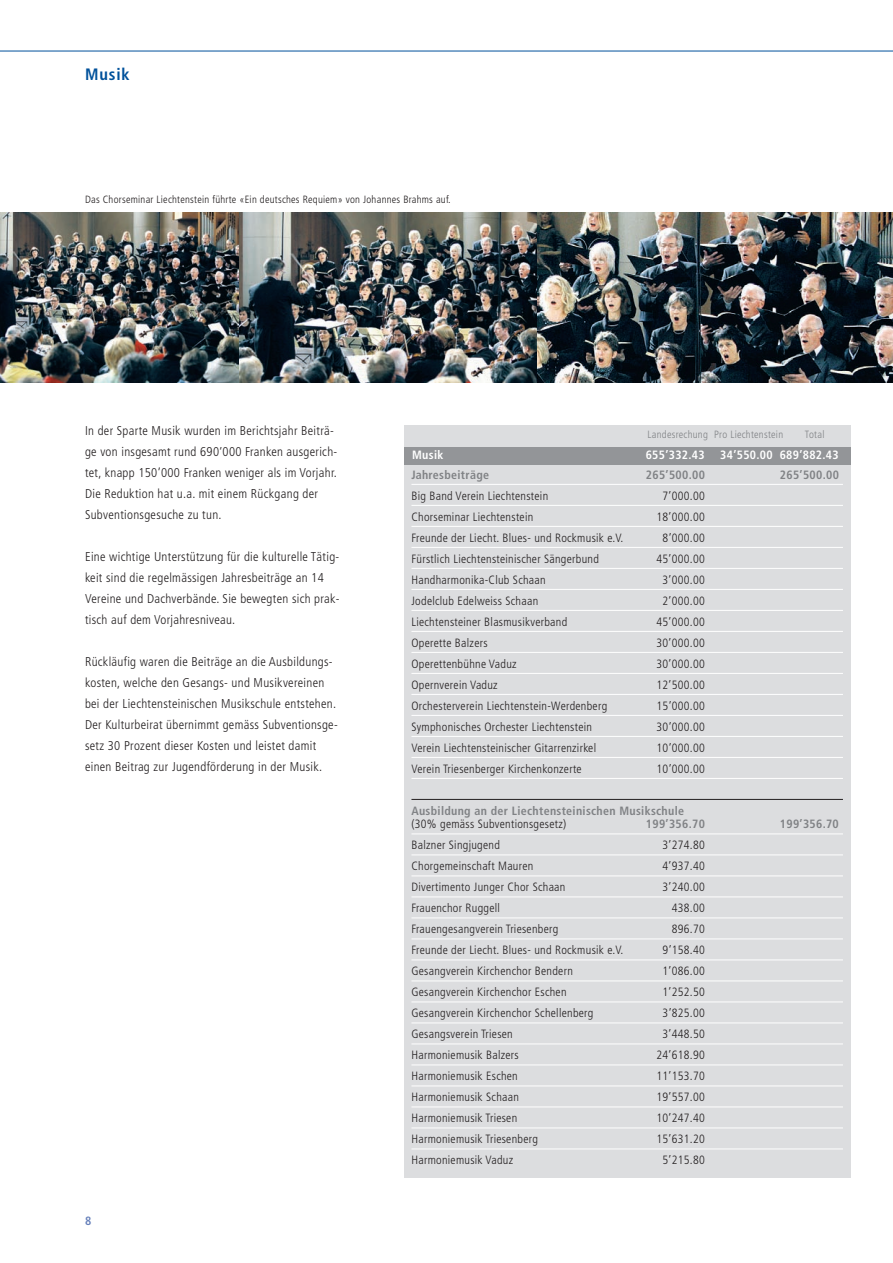
<style>
.page{position:relative;width:893px;height:1263px;background:#fff}
.page>*{position:absolute;margin:0;border:0;box-sizing:border-box;transform-origin:0 0}
.t1{font:700 condensed 16.5px "Frutiger";letter-spacing:.05em;color:#01519b}
.t2{font:300 condensed 12.75px/21px "Frutiger";letter-spacing:.025em;color:#231f20}
.t3{font:300 condensed 12px "Frutiger";letter-spacing:.025em;color:#231f20}
.t4{font:700 condensed 12px "Frutiger";letter-spacing:.025em;color:#808285}
.t5{font:700 condensed 12px "Frutiger";letter-spacing:.025em;color:#fff}
.t6{font:700 condensed 12px "Frutiger";color:#6781bb}
.t7{font:300 condensed 10.5px "Frutiger";letter-spacing:.025em;color:#231f20}
.t8{font:300 condensed 10.5px "Frutiger";letter-spacing:.025em;color:#808285}
.s1{font-size:12px}
</style>
<div class="page">
<hr style="left:0;top:51px;width:893px;height:1px;background:#01519b">
<div style="left:404px;top:425px;width:446px;height:27px;background:#dcdddf"></div>
<div style="left:404px;top:462px;width:446px;height:716px;background:#dcdddf"></div>
<hr style="left:411px;top:484px;width:432px;height:1px;background:#fff">
<hr style="left:411px;top:505px;width:432px;height:1px;background:#fff">
<hr style="left:411px;top:526px;width:432px;height:1px;background:#fff">
<hr style="left:411px;top:547px;width:432px;height:1px;background:#fff">
<hr style="left:411px;top:568px;width:432px;height:1px;background:#fff">
<hr style="left:411px;top:589px;width:432px;height:1px;background:#fff">
<hr style="left:411px;top:610px;width:432px;height:1px;background:#fff">
<hr style="left:411px;top:631px;width:432px;height:1px;background:#fff">
<hr style="left:411px;top:652px;width:432px;height:1px;background:#fff">
<hr style="left:411px;top:673px;width:432px;height:1px;background:#fff">
<hr style="left:411px;top:694px;width:432px;height:1px;background:#fff">
<hr style="left:411px;top:715px;width:432px;height:1px;background:#fff">
<hr style="left:411px;top:736px;width:432px;height:1px;background:#fff">
<hr style="left:411px;top:757px;width:432px;height:1px;background:#fff">
<hr style="left:411px;top:778px;width:432px;height:1px;background:#fff">
<hr style="left:411px;top:799px;width:432px;height:1px;background:#231f20">
<hr style="left:411px;top:834px;width:432px;height:1px;background:#fff">
<hr style="left:411px;top:855px;width:432px;height:1px;background:#fff">
<hr style="left:411px;top:876px;width:432px;height:1px;background:#fff">
<hr style="left:411px;top:897px;width:432px;height:1px;background:#fff">
<hr style="left:411px;top:918px;width:432px;height:1px;background:#fff">
<hr style="left:411px;top:939px;width:432px;height:1px;background:#fff">
<hr style="left:411px;top:960px;width:432px;height:1px;background:#fff">
<hr style="left:411px;top:981px;width:432px;height:1px;background:#fff">
<hr style="left:411px;top:1002px;width:432px;height:1px;background:#fff">
<hr style="left:411px;top:1023px;width:432px;height:1px;background:#fff">
<hr style="left:411px;top:1044px;width:432px;height:1px;background:#fff">
<hr style="left:411px;top:1065px;width:432px;height:1px;background:#fff">
<hr style="left:411px;top:1086px;width:432px;height:1px;background:#fff">
<hr style="left:411px;top:1107px;width:432px;height:1px;background:#fff">
<hr style="left:411px;top:1128px;width:432px;height:1px;background:#fff">
<hr style="left:411px;top:1149px;width:432px;height:1px;background:#fff">
<div style="left:404px;top:447px;width:446px;height:18px;background:#939598"></div>
<img style="left:238px;top:213px;width:300px;height:170px">
<img style="left:538px;top:213px;width:355px;height:170px">
<img style="left:0;top:213px;width:238px;height:170px">
<h1 class="t1" style="left:85px;top:68px;width:46px">Musik</h1>
<p class="t7" style="left:85px;top:196px;width:367px">Das Chorseminar Liechtenstein führte «Ein deutsches Requiem» von Johannes Brahms auf.</p>
<p class="t2" style="left:85px;top:421px;width:254px">In der Sparte Musik wurden im Berichtsjahr Beiträ&shy;ge von insgesamt rund 690<span class="s1">’</span>000 Franken ausgerich&shy;tet, knapp 150’000 Franken weniger als im Vorjahr.<br>Die Reduktion hat u.a. mit einem Rückgang der Subventionsgesuche zu tun.</p>
<p class="t2" style="left:85px;top:547px;width:256px">Eine wichtige Unterstützung für die kulturelle Tätig&shy;keit sind die regelmässigen Jahresbeiträge an 14<br>Vereine und Dachverbände. Sie bewegten sich prak&shy;tisch auf dem Vorjahresniveau.</p>
<p class="t2" style="left:85px;top:652px;width:254px">Rückläufig waren die Beiträge an die Ausbildungs&shy;kosten, welche den Gesangs- und Musikvereinen bei der Liechtensteinischen Musikschule entstehen.<br>Der Kulturbeirat übernimmt gemäss Subventionsge&shy;setz 30 Prozent dieser Kosten und leistet damit einen Beitrag zur Jugendförderung in der Musik.</p>
<p class="t6" style="left:85px;top:1216px;width:8px">8</p>
<p class="t8" style="left:648px;top:430px;width:137px">Landesrechung Pro Liechtenstein</p>
<p class="t8" style="left:805px;top:430px;width:21px">Total</p>
<p class="t5" style="left:412px;top:450px;width:33px">Musik</p>
<p class="t5" style="left:646px;top:450px;width:60px">655’332.43</p>
<p class="t5" style="left:720px;top:450px;width:120px">34’550.00 689’882.43</p>
<p class="t4" style="left:411px;top:470px;width:79px">Jahresbeiträge</p>
<p class="t4" style="left:646px;top:470px;width:60px">265’500.00</p>
<p class="t4" style="left:780px;top:470px;width:60px">265’500.00</p>
<p class="t3" style="left:411px;top:491px;width:138px">Big Band Verein Liechtenstein</p>
<p class="t3" style="left:663px;top:491px;width:44px">7’000.00</p>
<p class="t3" style="left:411px;top:512px;width:123px">Chorseminar Liechtenstein</p>
<p class="t3" style="left:656px;top:512px;width:50px">18’000.00</p>
<p class="t3" style="left:411px;top:533px;width:214px">Freunde der Liecht. Blues- und Rockmusik e.V.</p>
<p class="t3" style="left:663px;top:533px;width:44px">8’000.00</p>
<p class="t3" style="left:411px;top:554px;width:189px">Fürstlich Liechtensteinischer Sängerbund</p>
<p class="t3" style="left:656px;top:554px;width:50px">45’000.00</p>
<p class="t3" style="left:411px;top:575px;width:136px">Handharmonika-Club Schaan</p>
<p class="t3" style="left:663px;top:575px;width:44px">3’000.00</p>
<p class="t3" style="left:411px;top:596px;width:128px">Jodelclub Edelweiss Schaan</p>
<p class="t3" style="left:663px;top:596px;width:44px">2’000.00</p>
<p class="t3" style="left:411px;top:617px;width:157px">Liechtensteiner Blasmusikverband</p>
<p class="t3" style="left:657px;top:617px;width:50px">45’000.00</p>
<p class="t3" style="left:411px;top:638px;width:78px">Operette Balzers</p>
<p class="t3" style="left:656px;top:638px;width:50px">30’000.00</p>
<p class="t3" style="left:411px;top:659px;width:107px">Operettenbühne Vaduz</p>
<p class="t3" style="left:656px;top:659px;width:50px">30’000.00</p>
<p class="t3" style="left:411px;top:680px;width:88px">Opernverein Vaduz</p>
<p class="t3" style="left:656px;top:680px;width:50px">12’500.00</p>
<p class="t3" style="left:411px;top:701px;width:197px">Orchesterverein Liechtenstein-Werdenberg</p>
<p class="t3" style="left:657px;top:701px;width:50px">15’000.00</p>
<p class="t3" style="left:411px;top:722px;width:182px">Symphonisches Orchester Liechtenstein</p>
<p class="t3" style="left:657px;top:722px;width:50px">30’000.00</p>
<p class="t3" style="left:411px;top:743px;width:186px">Verein Liechtensteinischer Gitarrenzirkel</p>
<p class="t3" style="left:657px;top:743px;width:50px">10’000.00</p>
<p class="t3" style="left:411px;top:764px;width:172px">Verein Triesenberger Kirchenkonzerte</p>
<p class="t3" style="left:657px;top:764px;width:50px">10’000.00</p>
<p class="t4" style="left:411px;top:806px;width:274px">Ausbildung an der Liechtensteinischen Musikschule</p>
<p class="t3" style="left:411px;top:819px;width:156px">(30% gemäss Subventionsgesetz)</p>
<p class="t4" style="left:646px;top:819px;width:60px">199’356.70</p>
<p class="t4" style="left:780px;top:819px;width:60px">199’356.70</p>
<p class="t3" style="left:411px;top:840px;width:90px">Balzner Singjugend</p>
<p class="t3" style="left:663px;top:840px;width:44px">3’274.80</p>
<p class="t3" style="left:411px;top:861px;width:123px">Chorgemeinschaft Mauren</p>
<p class="t3" style="left:663px;top:861px;width:44px">4’937.40</p>
<p class="t3" style="left:411px;top:882px;width:156px">Divertimento Junger Chor Schaan</p>
<p class="t3" style="left:663px;top:882px;width:44px">3’240.00</p>
<p class="t3" style="left:411px;top:903px;width:90px">Frauenchor Ruggell</p>
<p class="t3" style="left:672px;top:903px;width:35px">438.00</p>
<p class="t3" style="left:411px;top:924px;width:148px">Frauengesangverein Triesenberg</p>
<p class="t3" style="left:672px;top:924px;width:35px">896.70</p>
<p class="t3" style="left:411px;top:945px;width:214px">Freunde der Liecht. Blues- und Rockmusik e.V.</p>
<p class="t3" style="left:663px;top:945px;width:44px">9’158.40</p>
<p class="t3" style="left:411px;top:966px;width:163px">Gesangverein Kirchenchor Bendern</p>
<p class="t3" style="left:663px;top:966px;width:44px">1’086.00</p>
<p class="t3" style="left:411px;top:987px;width:157px">Gesangverein Kirchenchor Eschen</p>
<p class="t3" style="left:662px;top:987px;width:44px">1’252.50</p>
<p class="t3" style="left:411px;top:1008px;width:183px">Gesangverein Kirchenchor Schellenberg</p>
<p class="t3" style="left:663px;top:1008px;width:44px">3’825.00</p>
<p class="t3" style="left:411px;top:1029px;width:103px">Gesangsverein Triesen</p>
<p class="t3" style="left:663px;top:1029px;width:44px">3’448.50</p>
<p class="t3" style="left:411px;top:1050px;width:109px">Harmoniemusik Balzers</p>
<p class="t3" style="left:656px;top:1050px;width:50px">24’618.90</p>
<p class="t3" style="left:411px;top:1071px;width:108px">Harmoniemusik Eschen</p>
<p class="t3" style="left:656px;top:1071px;width:50px">11’153.70</p>
<p class="t3" style="left:411px;top:1092px;width:109px">Harmoniemusik Schaan</p>
<p class="t3" style="left:656px;top:1092px;width:50px">19’557.00</p>
<p class="t3" style="left:411px;top:1113px;width:107px">Harmoniemusik Triesen</p>
<p class="t3" style="left:656px;top:1113px;width:50px">10’247.40</p>
<p class="t3" style="left:411px;top:1134px;width:128px">Harmoniemusik Triesenberg</p>
<p class="t3" style="left:656px;top:1134px;width:50px">15’631.20</p>
<p class="t3" style="left:411px;top:1155px;width:103px">Harmoniemusik Vaduz</p>
<p class="t3" style="left:663px;top:1155px;width:44px">5’215.80</p>
</div>
